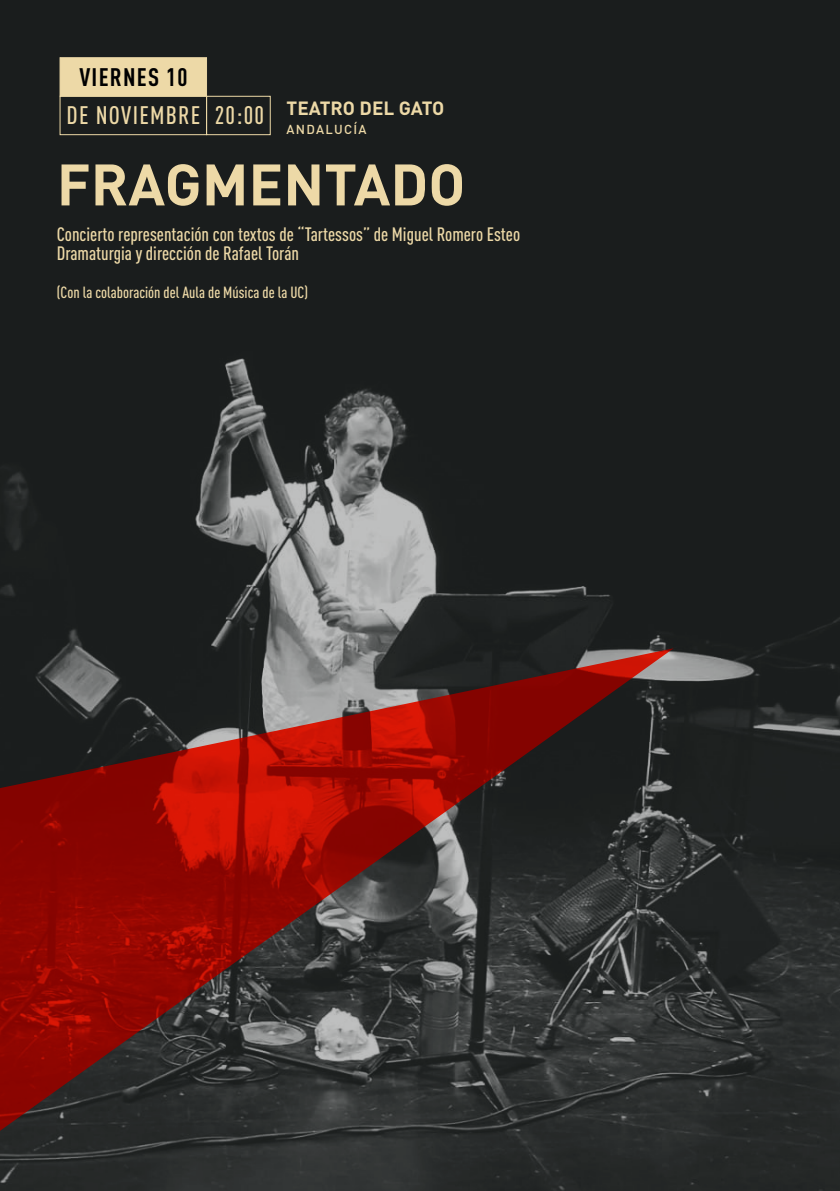
<style>
.page{position:relative;width:840px;height:1191px;background:#fff}
.page>*{position:absolute;margin:0;border:0;box-sizing:border-box;transform-origin:0 0}
.t1{font:700 57.6px "DIN";color:#edd9a7}
.t2{font:500 25px "DIN Cond";letter-spacing:.05em;color:#edd9a7}
.t3{font:700 25px "DIN Cond";letter-spacing:.05em;color:#000}
.t4{font:500 19.2px/19.2px "DIN Cond";color:#edd9a7}
.t5{font:700 19px "DIN";color:#edd9a7}
.t6{font:500 16px "DIN Cond";color:#edd9a7}
.t7{font:500 12.8px "DIN";letter-spacing:.1em;color:#edd9a7}
</style>
<div class="page">
<div style="left:0;top:0;width:839px;height:1191px;background:#1a1d1d"></div>
<img style="left:0;top:358px;width:839px;height:833px">
<svg style="left:0;top:648px;width:673px;height:543px"></svg>
<div style="left:59px;top:57px;width:148px;height:40px;background:#edd9a7;border:1px solid #edd9a7"></div>
<div style="left:59px;top:96px;width:148px;height:39px;border:1px solid #edd9a7"></div>
<div style="left:206px;top:96px;width:64px;height:39px;border:1px solid #edd9a7"></div>
<h2 class="t3" style="left:79px;top:62px;width:109px">VIERNES 10</h2>
<p class="t5" style="left:286px;top:96px;width:159px">TEATRO DEL GATO</p>
<p class="t7" style="left:286px;top:121px;width:81px">ANDALUCÍA</p>
<h1 class="t1" style="left:57px;top:147px;width:410px">FRAGMENTADO</h1>
<p class="t4" style="left:57px;top:224px;width:464px">Concierto representación con textos de “Tartessos” de Miguel Romero Esteo<br>Dramaturgia y dirección de Rafael Torán</p>
<p class="t6" style="left:57px;top:283px;width:253px">(Con la colaboración del Aula de Música de la UC)</p>
<h2 class="t2" style="left:66px;top:101px;width:199px">DE NOVIEMBRE 20:00</h2>
</div>
